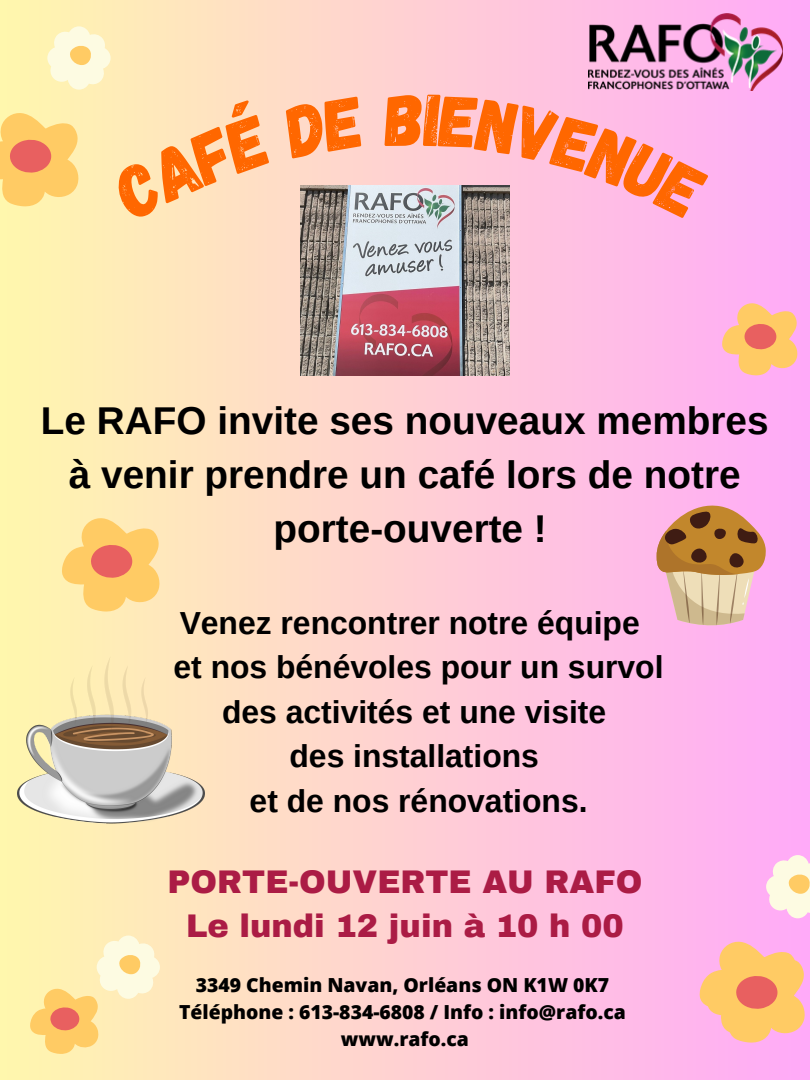
<style>
.page{position:relative;width:810px;height:1080px;background:#fff}
.page>*{position:absolute;margin:0;border:0;box-sizing:border-box;transform-origin:0 0}
.t1{font:700 38.75px "Arimo";color:#000}
.t2{font:900 32px "Archivo";color:#ab1c45}
.t3{font:700 31.88px/44.5px "Arimo";color:#000;text-align:center}
.t4{font:800 19.38px "Open Sans";color:#000}
</style>
<div class="page">
<div style="left:0;top:0;width:810px;height:1080px;background:linear-gradient(to right,#fff7ad,#ffaaf8)"></div>
<svg style="left:766px;top:855px;width:44px;height:63px;background:#fde3d8"></svg>
<svg style="left:47px;top:26px;width:64px;height:64px;background:#fdf3ca"></svg>
<svg style="left:0;top:112px;width:79px;height:95px;background:#fbc474"></svg>
<img style="left:589px;top:14px;width:194px;height:76px">
<svg style="left:656px;top:502px;width:110px;height:125px;background:#cf9c83"></svg>
<img style="left:300px;top:185px;width:210px;height:190px">
<img style="left:18px;top:657px;width:186px;height:169px">
<svg style="left:699px;top:941px;width:106px;height:102px;background:#fcb88e"></svg>
<svg style="left:61px;top:517px;width:99px;height:95px;background:#fcc97d"></svg>
<svg style="left:722px;top:303px;width:76px;height:73px;background:#fcb68f"></svg>
<svg style="left:30px;top:936px;width:130px;height:118px;background:#fde4aa"></svg>
<div style="left:108px;top:98px;width:164px;height:124px;background:#ffe5be"></div>
<div style="left:283px;top:96px;width:80px;height:63px;background:#ffd8cb"></div>
<svg style="left:384px;top:93px;width:325px;height:128px;background:#f5bfda"></svg>
<p class="t1" style="left:41px;top:399px;width:729px">Le RAFO invite ses nouveaux membres</p>
<p class="t1" style="left:69px;top:453px;width:673px">à venir prendre un café lors de notre</p>
<p class="t1" style="left:273px;top:507px;width:275px">porte-ouverte !</p>
<p class="t3" style="left:180px;top:600px;width:462px">Venez rencontrer notre équipe</p>
<p class="t3" style="left:174px;top:645px;width:492px">et nos bénévoles pour un survol des activités et une visite</p>
<p class="t3" style="left:290px;top:734px;width:251px">des installations</p>
<p class="t3" style="left:250px;top:778px;width:339px">et de nos rénovations.</p>
<p class="t2" style="left:168px;top:864px;width:476px">PORTE-OUVERTE AU RAFO</p>
<p class="t2" style="left:186px;top:909px;width:439px">Le lundi 12 juin à 10 h 00</p>
<p class="t4" style="left:196px;top:972px;width:415px">3349 Chemin Navan, Orléans ON K1W 0K7</p>
<p class="t4" style="left:179px;top:998px;width:448px">Téléphone : 613-834-6808 / Info : info@rafo.ca</p>
<p class="t4" style="left:341px;top:1025px;width:130px">www.rafo.ca</p>
</div>
